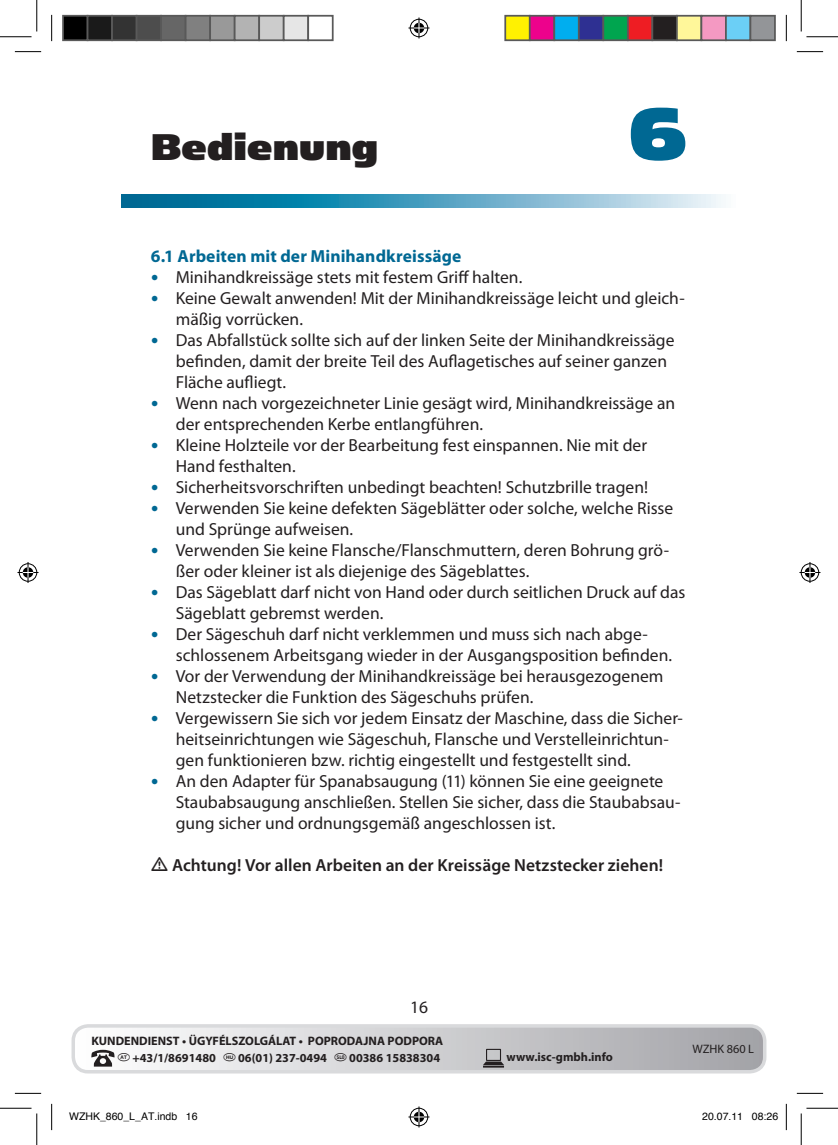
<style>
.page{position:relative;width:838px;height:1145px;background:#fff}
.page>*{position:absolute;margin:0;border:0;box-sizing:border-box;transform-origin:0 0}
.t1{font:84px "Simian Text Gorilla";color:#006893}
.t2{font:42px "Simian Text Gorilla";letter-spacing:.005em;color:#231f20}
.t3{font:17.5px/21px "Myriad Pro";color:#231f20}
.t4{font:600 17.5px "Myriad Pro";color:#231f20}
.t5{font:700 17.5px "Myriad Pro";letter-spacing:.005em;color:#006893}
.t6{font:700 12.25px/17.2px "Myriad Pro";color:#231f20;text-align:right}
.t7{font:12.25px "Myriad Pro";color:#231f20}
.t8{font:10.5px "Helvetica";color:#000}
.s1{font-family:"Frutiger";font-weight:700;font-size:15.75px;color:#006893}
</style>
<div class="page">
<svg style="left:121px;top:195px;width:602px;height:13px;background:#54a2c1"></svg>
<div style="left:73px;top:1026px;width:691px;height:46px;background:linear-gradient(to right,#fff,#a3a3a7);border-radius:15px"></div>
<div style="left:71px;top:1024px;width:695px;height:50px;border:4px solid #d9dadc;border-radius:15px"></div>
<svg style="left:483px;top:1049px;width:21px;height:19px"></svg>
<svg style="left:91px;top:1050px;width:24px;height:17px"></svg>
<svg style="left:15px;top:51px;width:26px;height:1px"></svg>
<svg style="left:796px;top:51px;width:27px;height:1px"></svg>
<svg style="left:15px;top:1093px;width:26px;height:1px"></svg>
<svg style="left:796px;top:1093px;width:27px;height:1px"></svg>
<svg style="left:51px;top:15px;width:1px;height:26px"></svg>
<svg style="left:51px;top:1104px;width:1px;height:26px"></svg>
<svg style="left:786px;top:15px;width:1px;height:26px"></svg>
<svg style="left:786px;top:1104px;width:1px;height:26px"></svg>
<hr style="left:0;top:36px;width:32px;height:1px;background:#000">
<hr style="left:806px;top:36px;width:31px;height:1px;background:#000">
<hr style="left:0;top:1108px;width:32px;height:1px;background:#000">
<hr style="left:806px;top:1108px;width:31px;height:1px;background:#000">
<hr style="left:36px;top:0;width:1px;height:31px;background:#000">
<hr style="left:36px;top:1113px;width:1px;height:32px;background:#000">
<hr style="left:800px;top:0;width:1px;height:31px;background:#000">
<hr style="left:800px;top:1113px;width:1px;height:32px;background:#000">
<svg style="left:408px;top:18px;width:21px;height:21px"></svg>
<svg style="left:408px;top:1106px;width:21px;height:21px"></svg>
<svg style="left:18px;top:562px;width:21px;height:21px"></svg>
<svg style="left:799px;top:562px;width:21px;height:21px"></svg>
<div style="left:63px;top:16px;width:25px;height:24px;background:#000"></div>
<div style="left:62px;top:15px;width:26px;height:26px;border:2px solid #595959"></div>
<div style="left:88px;top:16px;width:24px;height:24px;background:#1a1a1a"></div>
<div style="left:87px;top:15px;width:26px;height:26px;border:2px solid #595959"></div>
<div style="left:112px;top:16px;width:25px;height:24px;background:#333"></div>
<div style="left:111px;top:15px;width:26px;height:26px;border:2px solid #595959"></div>
<div style="left:137px;top:16px;width:24px;height:24px;background:#4d4d4d"></div>
<div style="left:136px;top:15px;width:26px;height:26px;border:2px solid #595959"></div>
<div style="left:161px;top:16px;width:25px;height:24px;background:#666"></div>
<div style="left:160px;top:15px;width:26px;height:26px;border:2px solid #595959"></div>
<div style="left:186px;top:16px;width:24px;height:24px;background:#808080"></div>
<div style="left:185px;top:15px;width:26px;height:26px;border:2px solid #595959"></div>
<div style="left:210px;top:16px;width:25px;height:24px;background:#999"></div>
<div style="left:209px;top:15px;width:26px;height:26px;border:2px solid #595959"></div>
<div style="left:235px;top:16px;width:24px;height:24px;background:#b3b3b3"></div>
<div style="left:234px;top:15px;width:26px;height:26px;border:2px solid #595959"></div>
<div style="left:259px;top:16px;width:25px;height:24px;background:#ccc"></div>
<div style="left:258px;top:15px;width:26px;height:26px;border:2px solid #595959"></div>
<div style="left:284px;top:16px;width:24px;height:24px;background:#e6e6e6"></div>
<div style="left:283px;top:15px;width:26px;height:26px;border:2px solid #595959"></div>
<div style="left:307px;top:15px;width:26px;height:26px;border:2px solid #595959"></div>
<div style="left:505px;top:16px;width:24px;height:24px;background:#fff101"></div>
<div style="left:504px;top:15px;width:26px;height:26px;border:2px solid #595959"></div>
<div style="left:529px;top:16px;width:25px;height:24px;background:#ed028c"></div>
<div style="left:529px;top:15px;width:26px;height:26px;border:2px solid #595959"></div>
<div style="left:554px;top:16px;width:24px;height:24px;background:#00aeef"></div>
<div style="left:553px;top:15px;width:26px;height:26px;border:2px solid #595959"></div>
<div style="left:578px;top:16px;width:25px;height:24px;background:#2e3092"></div>
<div style="left:578px;top:15px;width:26px;height:26px;border:2px solid #595959"></div>
<div style="left:603px;top:16px;width:24px;height:24px;background:#00a54f"></div>
<div style="left:602px;top:15px;width:26px;height:26px;border:2px solid #595959"></div>
<div style="left:627px;top:16px;width:25px;height:24px;background:#ee1d23"></div>
<div style="left:627px;top:15px;width:26px;height:26px;border:2px solid #595959"></div>
<div style="left:652px;top:16px;width:24px;height:24px;background:#231f20"></div>
<div style="left:651px;top:15px;width:26px;height:26px;border:2px solid #595959"></div>
<div style="left:676px;top:16px;width:25px;height:24px;background:#fff79a"></div>
<div style="left:676px;top:15px;width:26px;height:26px;border:2px solid #595959"></div>
<div style="left:701px;top:16px;width:24px;height:24px;background:#f499c2"></div>
<div style="left:700px;top:15px;width:26px;height:26px;border:2px solid #595959"></div>
<div style="left:725px;top:16px;width:25px;height:24px;background:#6bcff6"></div>
<div style="left:725px;top:15px;width:26px;height:26px;border:2px solid #595959"></div>
<div style="left:750px;top:16px;width:24px;height:24px;background:#939598"></div>
<div style="left:749px;top:15px;width:26px;height:26px;border:2px solid #595959"></div>
<h2 class="t2" style="left:151px;top:123px;width:229px">Bedienung</h2>
<h1 class="t1" style="left:629px;top:87px;width:59px">6</h1>
<p class="t5" style="left:151px;top:247px;width:312px">6.1 Arbeiten mit der Minihandkreissäge</p>
<p class="t3" style="left:151px;top:267px;width:373px"><span class="s1">•</span> Minihandkreissäge stets mit festem Griff halten.</p>
<p class="t3" style="left:176px;top:288px;width:510px;text-indent:-25px"><span class="s1">•</span> Keine Gewalt anwenden! Mit der Minihandkreissäge leicht und gleich&shy;mäßig vorrücken.</p>
<p class="t3" style="left:176px;top:330px;width:500px;text-indent:-25px"><span class="s1">•</span> Das Abfallstück sollte sich auf der linken Seite der Minihandkreissäge befinden, damit der breite Teil des Auflagetisches auf seiner ganzen<br>Fläche aufliegt.</p>
<p class="t3" style="left:176px;top:393px;width:501px;text-indent:-25px"><span class="s1">•</span> Wenn nach vorgezeichneter Linie gesägt wird, Minihandkreissäge an der entsprechenden Kerbe entlangführen.</p>
<p class="t3" style="left:176px;top:435px;width:473px;text-indent:-25px"><span class="s1">•</span> Kleine Holzteile vor der Bearbeitung fest einspannen. Nie mit der<br>Hand festhalten.</p>
<p class="t3" style="left:151px;top:477px;width:498px"><span class="s1">•</span> Sicherheitsvorschriften unbedingt beachten! Schutzbrille tragen!</p>
<p class="t3" style="left:176px;top:498px;width:499px;text-indent:-25px"><span class="s1">•</span> Verwenden Sie keine defekten Sägeblätter oder solche, welche Risse und Sprünge aufweisen.</p>
<p class="t3" style="left:176px;top:540px;width:494px;text-indent:-25px"><span class="s1">•</span> Verwenden Sie keine Flansche/Flanschmuttern, deren Bohrung grö&shy;ßer oder kleiner ist als diejenige des Sägeblattes.</p>
<p class="t3" style="left:176px;top:582px;width:511px;text-indent:-25px"><span class="s1">•</span> Das Sägeblatt darf nicht von Hand oder durch seitlichen Druck auf das<br>Sägeblatt gebremst werden.</p>
<p class="t3" style="left:176px;top:624px;width:498px;text-indent:-25px"><span class="s1">•</span> Der Sägeschuh darf nicht verklemmen und muss sich nach abge&shy;schlossenem Arbeitsgang wieder in der Ausgangsposition befinden.</p>
<p class="t3" style="left:176px;top:666px;width:489px;text-indent:-25px"><span class="s1">•</span> Vor der Verwendung der Minihandkreissäge bei herausgezogenem<br>Netzstecker die Funktion des Sägeschuhs prüfen.</p>
<p class="t3" style="left:176px;top:708px;width:508px;text-indent:-25px"><span class="s1">•</span> Vergewissern Sie sich vor jedem Einsatz der Maschine, dass die Sicher&shy;heitseinrichtungen wie Sägeschuh, Flansche und Verstelleinrichtun&shy;gen funktionieren bzw. richtig eingestellt und festgestellt sind.</p>
<p class="t3" style="left:176px;top:771px;width:506px;text-indent:-25px"><span class="s1">•</span> An den Adapter für Spanabsaugung (11) können Sie eine geeignete<br>Staubabsaugung anschließen. Stellen Sie sicher, dass die Staubabsau&shy;gung sicher und ordnungsgemäß angeschlossen ist.</p>
<p class="t4" style="left:172px;top:856px;width:492px">Achtung! Vor allen Arbeiten an der Kreissäge Netzstecker ziehen!</p>
<p class="t3" style="left:410px;top:997px;width:19px">16</p>
<p class="t6" style="left:91px;top:1032px;width:353px">KUNDENDIENST • ÜGYFÉLSZOLGÁLAT • POPRODAJNA PODPORA <sup>u</sup> +43/1/8691480 <sup>@</sup> 06(01) 237-0494 <sup>X</sup> 00386 15838304</p>
<p class="t6" style="left:506px;top:1049px;width:108px">www.isc-gmbh.info</p>
<p class="t7" style="left:692px;top:1042px;width:63px">WZHK 860 L</p>
<p class="t8" style="left:69px;top:1107px;width:130px">WZHK_860_L_AT.indb 16</p>
<p class="t8" style="left:702px;top:1107px;width:77px">20.07.11 08:26</p>
</div>
